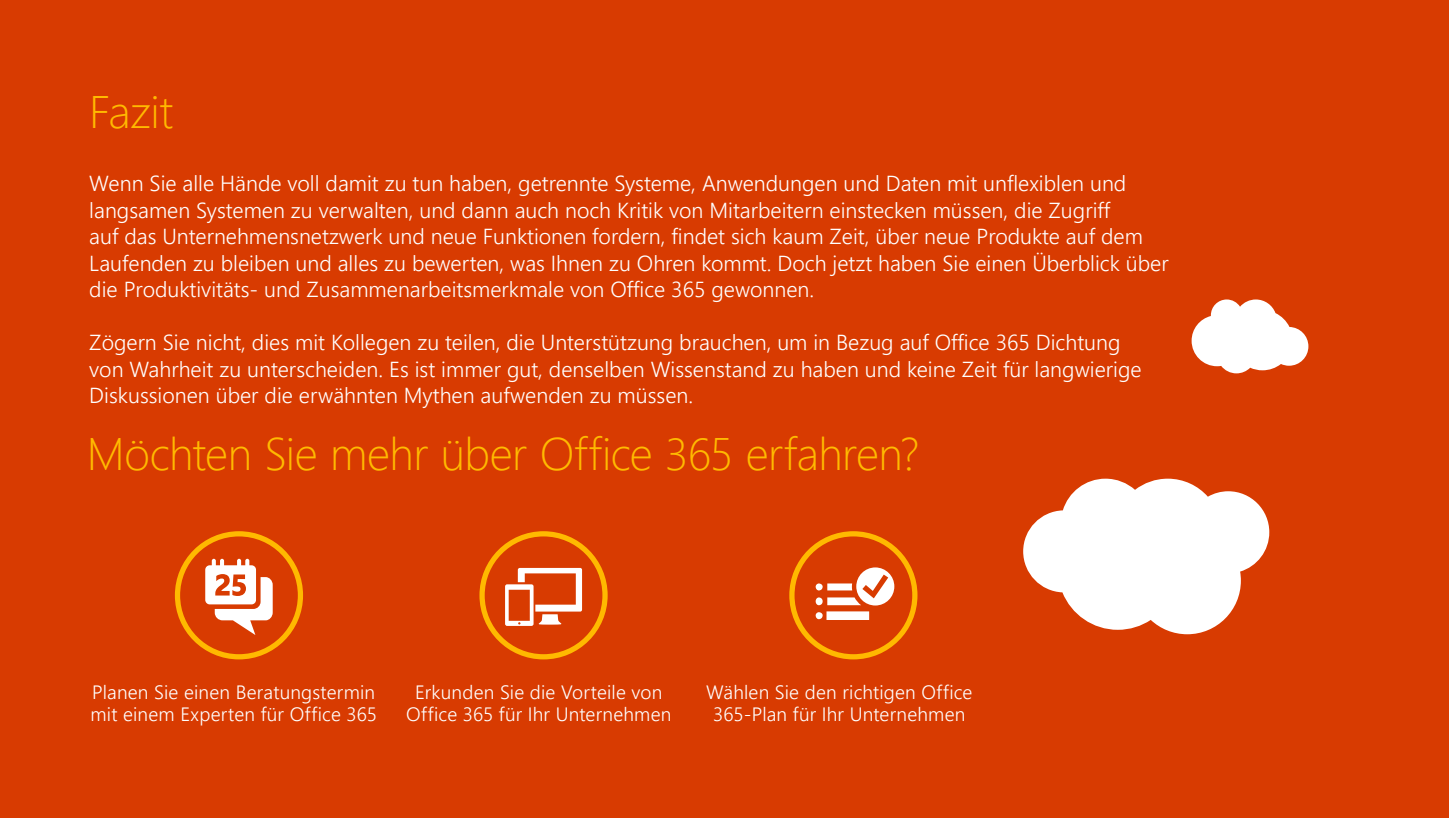
<style>
.page{position:relative;width:1449px;height:818px;background:#d83b01}
.page>*{position:absolute;margin:0;border:0;box-sizing:border-box;transform-origin:0 0}
.t1{font:300 45.5px "Segoe UI";letter-spacing:-.015em;color:#ffba00}
.t2{font:300 21.7px/26.4px "Segoe UI";color:#fff}
.t3{font:300 19.25px/22.8px "Segoe UI";letter-spacing:.01em;color:#fff;text-align:center}
</style>
<div class="page">
<svg style="left:1023px;top:479px;width:246px;height:155px"></svg>
<svg style="left:1192px;top:299px;width:116px;height:74px"></svg>
<svg style="left:505px;top:568px;width:77px;height:58px"></svg>
<div style="left:479px;top:531px;width:129px;height:128px;border:5px solid #ffb900;border-radius:50%"></div>
<svg style="left:827px;top:567px;width:67px;height:38px"></svg>
<div style="left:816px;top:612px;width:7px;height:7px;background:#fff;border-radius:50%"></div>
<div style="left:816px;top:583px;width:7px;height:7px;background:#fff;border-radius:50%"></div>
<div style="left:827px;top:611px;width:42px;height:9px;background:#fff;border:2px solid #fff"></div>
<div style="left:816px;top:597px;width:7px;height:8px;background:#fff;border-radius:50%"></div>
<div style="left:789px;top:531px;width:128px;height:128px;border:5px solid #ffb900;border-radius:50%"></div>
<div style="left:175px;top:531px;width:128px;height:128px;border:5px solid #ffb900;border-radius:50%"></div>
<svg style="left:205px;top:559px;width:68px;height:76px"></svg>
<h1 class="t1" style="left:89px;top:75px;width:85px">Fazit</h1>
<p class="t2" style="left:89px;top:170px;width:1081px">Wenn Sie alle Hände voll damit zu tun haben, getrennte Systeme, Anwendungen und Daten mit unflexiblen und langsamen Systemen zu verwalten, und dann auch noch Kritik von Mitarbeitern einstecken müssen, die Zugriff<br>auf das Unternehmensnetzwerk und neue Funktionen fordern, findet sich kaum Zeit, über neue Produkte auf dem Laufenden zu bleiben und alles zu bewerten, was Ihnen zu Ohren kommt. Doch jetzt haben Sie einen Überblick über die Produktivitäts- und Zusammenarbeitsmerkmale von Office 365 gewonnen.</p>
<p class="t2" style="left:89px;top:329px;width:1054px">Zögern Sie nicht, dies mit Kollegen zu teilen, die Unterstützung brauchen, um in Bezug auf Office 365 Dichtung von Wahrheit zu unterscheiden. Es ist immer gut, denselben Wissenstand zu haben und keine Zeit für langwierige<br>Diskussionen über die erwähnten Mythen aufwenden zu müssen.</p>
<h1 class="t1" style="left:87px;top:417px;width:834px">Möchten Sie mehr über Office 365 erfahren?</h1>
<p class="t3" style="left:90px;top:680px;width:288px;text-align:left">Planen Sie einen Beratungstermin mit einem Experten für Office 365</p>
<p class="t3" style="left:406px;top:680px;width:267px">Erkunden Sie die Vorteile von<br>Office 365 für Ihr Unternehmen</p>
<p class="t3" style="left:706px;top:680px;width:268px">Wählen Sie den richtigen Office<br>365-Plan für Ihr Unternehmen</p>
</div>
